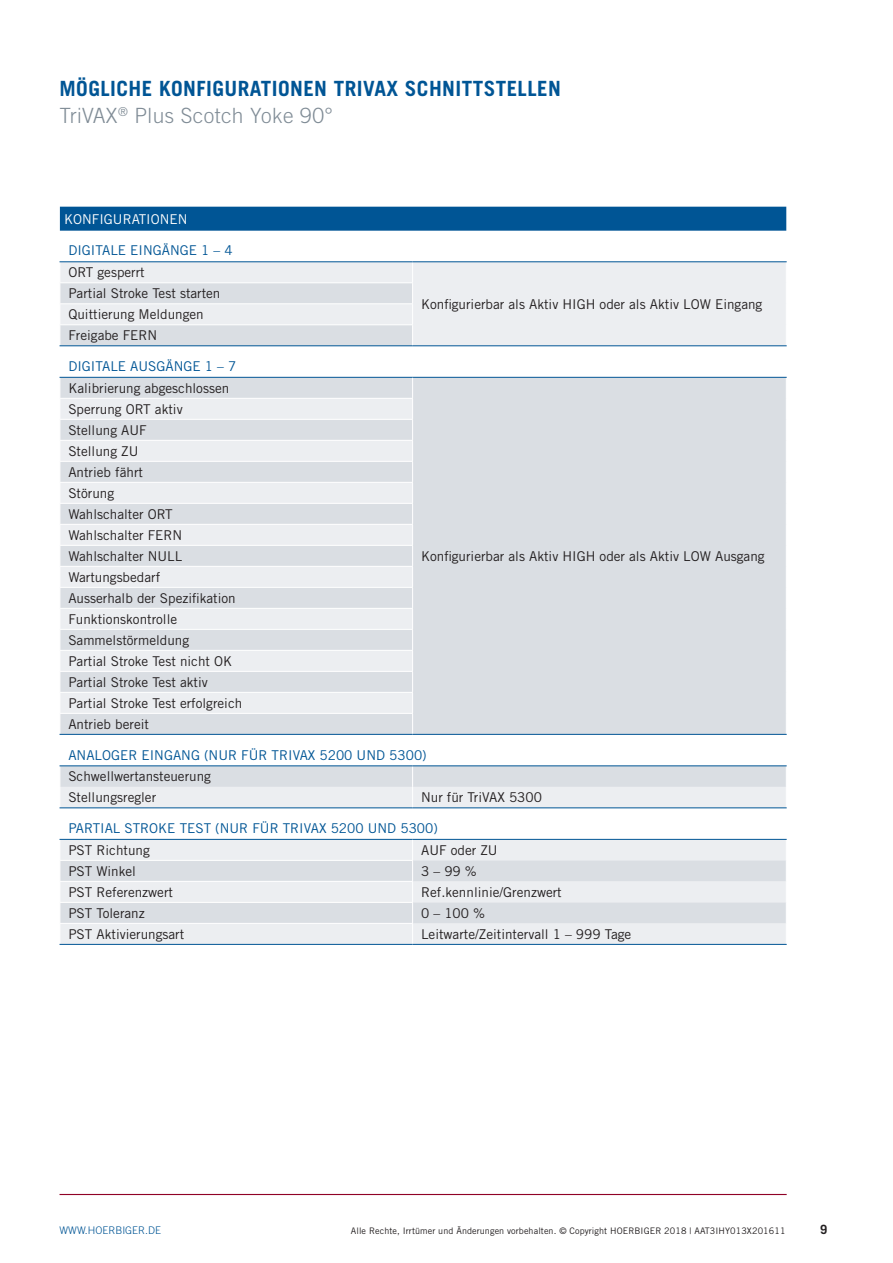
<style>
.page{position:relative;width:893px;height:1263px;background:#fff}
.page>*{position:absolute;margin:0;border:0;box-sizing:border-box;transform-origin:0 0}
.t1{font:700 21px "Trade Gothic LT Std";letter-spacing:.02em;color:#005595}
.t2{font:300 21px "Trade Gothic LT Std";letter-spacing:.02em;color:#808c96}
.t3{font:13.5px/21px "Trade Gothic LT Std";color:#231f20}
.t4{font:13.5px "Trade Gothic LT Std";color:#005595}
.t5{font:13.5px "Trade Gothic LT Std";color:#fff}
.t6{font:700 12.75px "Trade Gothic LT Std";color:#231f20}
.t7{font:300 10.5px "Trade Gothic LT Std";color:#005595}
.t8{font:9px "Trade Gothic LT Std";letter-spacing:.01em;color:#231f20}
</style>
<div class="page">
<hr style="left:60px;top:1194px;width:727px;height:1px;background:#900126">
<div style="left:60px;top:207px;width:726px;height:24px;background:#005595"></div>
<div style="left:61px;top:262px;width:725px;height:682px;background:#eceef1"></div>
<svg style="left:60px;top:283px;width:726px;height:640px;fill:#dadee3"></svg>
<svg style="left:60px;top:262px;width:1px;height:83px"></svg>
<svg style="left:60px;top:766px;width:1px;height:41px"></svg>
<svg style="left:60px;top:840px;width:1px;height:104px"></svg>
<svg style="left:412px;top:262px;width:1px;height:83px"></svg>
<svg style="left:412px;top:766px;width:1px;height:41px"></svg>
<svg style="left:412px;top:840px;width:1px;height:104px"></svg>
<hr style="left:60px;top:345px;width:353px;height:1px;background:#005595">
<hr style="left:60px;top:734px;width:353px;height:1px;background:#005595">
<hr style="left:60px;top:807px;width:353px;height:1px;background:#005595">
<hr style="left:413px;top:377px;width:374px;height:1px;background:#005595">
<hr style="left:413px;top:345px;width:374px;height:1px;background:#005595">
<hr style="left:413px;top:734px;width:374px;height:1px;background:#005595">
<hr style="left:413px;top:807px;width:374px;height:1px;background:#005595">
<hr style="left:60px;top:282px;width:353px;height:1px;background:#fff">
<hr style="left:60px;top:303px;width:353px;height:1px;background:#fff">
<hr style="left:60px;top:324px;width:353px;height:1px;background:#fff">
<hr style="left:60px;top:860px;width:353px;height:1px;background:#fff">
<hr style="left:60px;top:881px;width:353px;height:1px;background:#fff">
<hr style="left:60px;top:902px;width:353px;height:1px;background:#fff">
<hr style="left:60px;top:923px;width:353px;height:1px;background:#fff">
<hr style="left:60px;top:419px;width:353px;height:1px;background:#fff">
<hr style="left:60px;top:440px;width:353px;height:1px;background:#fff">
<hr style="left:60px;top:461px;width:353px;height:1px;background:#fff">
<hr style="left:60px;top:482px;width:353px;height:1px;background:#fff">
<hr style="left:60px;top:503px;width:353px;height:1px;background:#fff">
<hr style="left:60px;top:524px;width:353px;height:1px;background:#fff">
<hr style="left:60px;top:545px;width:353px;height:1px;background:#fff">
<hr style="left:60px;top:566px;width:353px;height:1px;background:#fff">
<hr style="left:60px;top:587px;width:353px;height:1px;background:#fff">
<hr style="left:60px;top:608px;width:353px;height:1px;background:#fff">
<hr style="left:60px;top:629px;width:353px;height:1px;background:#fff">
<hr style="left:60px;top:650px;width:353px;height:1px;background:#fff">
<hr style="left:60px;top:671px;width:353px;height:1px;background:#fff">
<hr style="left:60px;top:398px;width:353px;height:1px;background:#fff">
<hr style="left:60px;top:692px;width:353px;height:1px;background:#fff">
<svg style="left:60px;top:378px;width:1px;height:356px"></svg>
<svg style="left:412px;top:378px;width:1px;height:356px"></svg>
<hr style="left:60px;top:713px;width:353px;height:1px;background:#fff">
<hr style="left:60px;top:377px;width:353px;height:1px;background:#005595">
<hr style="left:60px;top:261px;width:353px;height:1px;background:#005595">
<hr style="left:413px;top:261px;width:374px;height:1px;background:#005595">
<hr style="left:60px;top:765px;width:353px;height:1px;background:#005595">
<hr style="left:413px;top:765px;width:374px;height:1px;background:#005595">
<hr style="left:60px;top:839px;width:353px;height:1px;background:#005595">
<hr style="left:413px;top:839px;width:374px;height:1px;background:#005595">
<hr style="left:60px;top:944px;width:353px;height:1px;background:#005595">
<hr style="left:413px;top:944px;width:374px;height:1px;background:#005595">
<h1 class="t1" style="left:60px;top:76px;width:415px">MÖGLICHE KONFIGURATIONEN TRIVAX SCHNITTSTE</h1>
<h1 class="t1" style="left:518px;top:76px;width:45px">LLEN</h1>
<h1 class="t2" style="left:60px;top:103px;width:275px">TRIVAX<sup>®</sup> PLUS SCOTCH YOKE 90°</h1>
<p class="t5" style="left:64px;top:211px;width:67px">Konfiguratio</p>
<p class="t5" style="left:160px;top:211px;width:29px">nen</p>
<p class="t4" style="left:68px;top:242px;width:8px">Digita</p>
<p class="t4" style="left:110px;top:242px;width:124px">le Ei ngänge 1 – 4</p>
<p class="t3" style="left:68px;top:262px;width:78px">ORT gesperrt</p>
<p class="t3" style="left:68px;top:283px;width:154px">Partial Stroke Test starten<br>Quittierung Meldungen<br>Freigabe FERN</p>
<p class="t4" style="left:68px;top:358px;width:8px">Digita</p>
<p class="t4" style="left:110px;top:358px;width:127px">le ausgänge 1 – 7</p>
<p class="t3" style="left:68px;top:377px;width:162px">Kalibrierung abgeschlossen</p>
<p class="t3" style="left:421px;top:293px;width:343px">Konfigurierbar als Aktiv HIGH oder als Aktiv LOW Eingang</p>
<p class="t3" style="left:68px;top:398px;width:175px">Sperrung ORT aktiv<br>Stellung AUF<br>Stellung ZU<br>Antrieb fährt<br>Störung<br>Wahlschalter ORT<br>Wahlschalter FERN<br>Wahlschalter NULL<br>Wartungsbedarf<br>Ausserhalb der Spezifikation<br>Funktionskontrolle<br>Sammelstörmeldung<br>Partial Stroke Test nicht OK<br>Partial Stroke Test aktiv<br>Partial Stroke Test erfolgreich<br>Antrieb bereit</p>
<p class="t4" style="left:68px;top:747px;width:44px">Analoger</p>
<p class="t4" style="left:142px;top:747px;width:287px">Ei ngang (N ur für TriVAX 5200 und 5300)</p>
<p class="t3" style="left:68px;top:766px;width:144px">Schwellwertansteuerung<br>Stellungsregler</p>
<p class="t3" style="left:421px;top:545px;width:345px">Konfigurierbar als Aktiv HIGH oder als Aktiv LOW Ausgang</p>
<p class="t3" style="left:421px;top:787px;width:122px">N ur für TriVAX 5300</p>
<p class="t4" style="left:68px;top:820px;width:16px">Partia</p>
<p class="t4" style="left:113px;top:820px;width:21px">l Stroke</p>
<p class="t4" style="left:180px;top:820px;width:260px">Test (N ur für TriVAX 5200 und 5300)</p>
<p class="t3" style="left:68px;top:839px;width:83px">PST Richtung</p>
<p class="t3" style="left:421px;top:839px;width:75px">AUF oder ZU</p>
<p class="t3" style="left:68px;top:860px;width:69px">PST Winkel</p>
<p class="t3" style="left:421px;top:860px;width:57px">3 – 99 %</p>
<p class="t3" style="left:68px;top:881px;width:106px">PST Referenzwert</p>
<p class="t3" style="left:421px;top:881px;width:142px">Ref.kennlinie/Grenzwert</p>
<p class="t3" style="left:68px;top:902px;width:78px">PST Toleranz</p>
<p class="t3" style="left:421px;top:902px;width:66px">0 – 100 %</p>
<p class="t3" style="left:68px;top:923px;width:117px">PST Aktivierungsart</p>
<p class="t3" style="left:421px;top:923px;width:212px">Leitwarte/Zeitintervall 1 – 999 Tage</p>
<p class="t7" style="left:60px;top:1224px;width:103px">WWW.HOERBIGER.DE</p>
<p class="t8" style="left:351px;top:1226px;width:436px">Alle Rechte, Irrtümer und Änderungen vorbehalten. © Copyright HOERBIGER 2018 | AAT3IHY013X201611</p>
<p class="t6" style="left:820px;top:1222px;width:9px">9</p>
</div>
